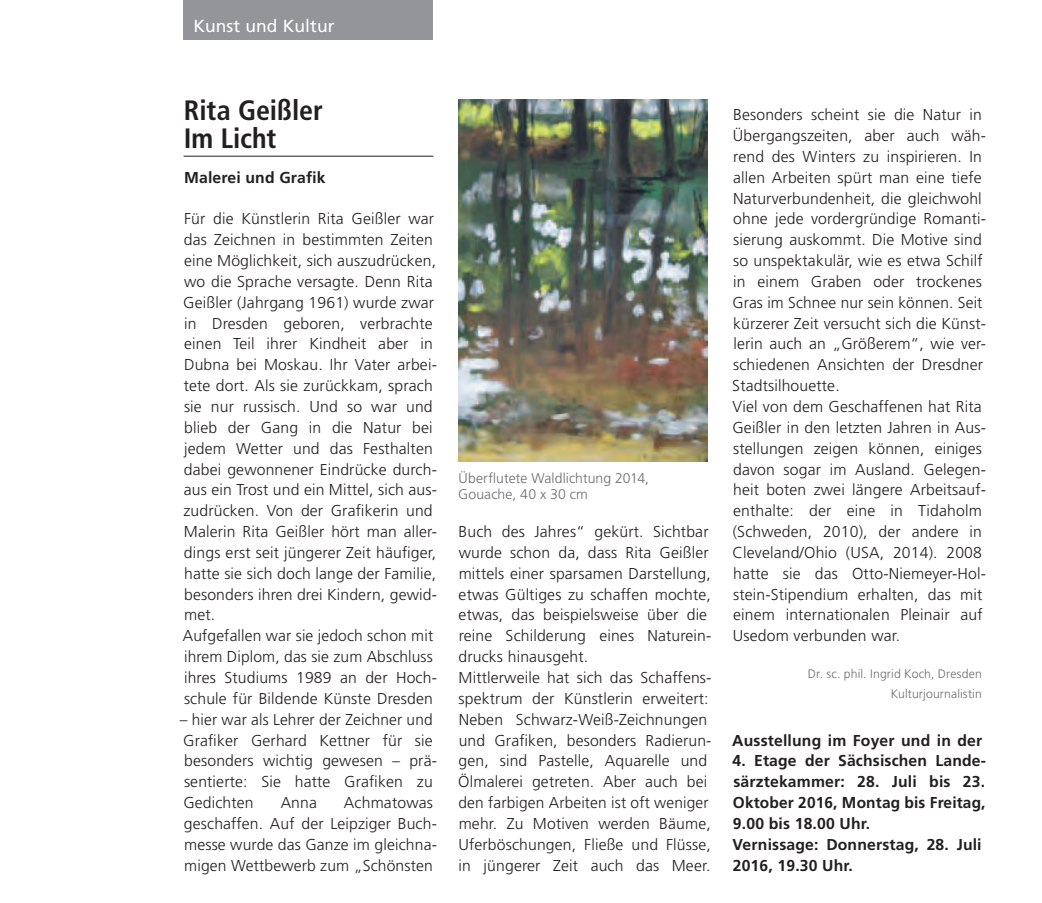
<style>
.page{position:relative;width:1042px;height:903px;background:#fff}
.page>*{position:absolute;margin:0;border:0;box-sizing:border-box;transform-origin:0 0}
.Überschrift{font:700 condensed 28px/28px "Frutiger";color:#231f20}
.t1{font:17.5px "Frutiger";color:#fff}
.Text_allgemein{font:300 15.75px/20.8px "Frutiger";letter-spacing:.01em;color:#231f20}
.Text_allgemein-2{font:700 15.75px/20.8px "Frutiger";letter-spacing:.01em;color:#231f20;text-align:justify}
.Bildunterschrift{font:300 14px "Frutiger";letter-spacing:.005em;color:#6c6d70}
.Autoren{font:300 12.25px "Frutiger";letter-spacing:.01em;color:#6c6d70}
</style>
<div class="page">
<hr style="left:184px;top:156px;width:249px;height:1px;background:#231f20">
<div style="left:184px;top:0;width:249px;height:40px;background:#939598"></div>
<img style="left:458px;top:99px;width:250px;height:362px">
<p class="t1" style="left:193px;top:16px;width:142px">Kunst und Kultur</p>
<p class="Überschrift" style="left:184px;top:97px;width:141px">Rita Geißler<br>Im Licht</p>
<p class="Text_allgemein-2" style="left:184px;top:167px;width:143px">Malerei und Grafik</p>
<p class="Text_allgemein" style="left:183px;top:208px;width:255px">Für die Künstlerin Rita Geißler war das Zeichnen in bestimmten Zeiten eine Möglichkeit, sich auszudrücken, wo die Sprache versagte. Denn Rita Geißler (Jahrgang 1961) wurde zwar in Dresden geboren, verbrachte einen Teil ihrer Kindheit aber in Dubna bei Moskau. Ihr Vater arbei&shy;tete dort. Als sie zurückkam, sprach sie nur russisch. Und so war und blieb der Gang in die Natur bei jedem Wetter und das Festhalten dabei gewonnener Eindrücke durch&shy;aus ein Trost und ein Mittel, sich aus&shy;zudrücken. Von der Grafikerin und Malerin Rita Geißler hört man aller&shy;dings erst seit jüngerer Zeit häufiger, hatte sie sich doch lange der Familie, besonders ihren drei Kindern, gewid&shy;met.</p>
<p class="Text_allgemein" style="left:183px;top:625px;width:256px">Aufgefallen war sie jedoch schon mit ihrem Diplom, das sie zum Abschluss ihres Studiums 1989 an der Hoch&shy;schule für Bildende Künste Dresden</p>
<p class="Text_allgemein" style="left:180px;top:708px;width:259px">– hier war als Lehrer der Zeichner und<br>Grafiker Gerhard Kettner für sie besonders wichtig gewesen – prä&shy;sentierte: Sie hatte Grafiken zu<br>Gedichten</p>
<p class="Text_allgemein" style="left:184px;top:792px;width:254px;text-indent:160px">Achmatowas geschaffen. Auf der Leipziger Buch&shy;messe wurde das Ganze im gleichna&shy;migen Wettbewerb zum „Schönsten</p>
<p class="Text_allgemein" style="left:281px;top:792px;width:38px">Anna</p>
<p class="Bildunterschrift" style="left:458px;top:470px;width:192px">Überflutete Waldlichtung 2014,</p>
<p class="Bildunterschrift" style="left:458px;top:486px;width:131px">Gouache, 40 x 30 cm</p>
<p class="Text_allgemein" style="left:458px;top:521px;width:254px">Buch des Jahres“ gekürt. Sichtbar wurde schon da, dass Rita Geißler mittels einer sparsamen Darstellung, etwas Gültiges zu schaffen mochte, etwas, das beispielsweise über die reine Schilderung eines Naturein&shy;drucks hinausgeht.</p>
<p class="Text_allgemein" style="left:458px;top:667px;width:255px">Mittlerweile hat sich das Schaffens&shy;spektrum der Künstlerin erweitert:<br>Neben Schwarz-Weiß-Zeichnungen und Grafiken, besonders Radierun&shy;gen, sind Pastelle, Aquarelle und Ölmalerei getreten. Aber auch bei den farbigen Arbeiten ist oft weniger mehr. Zu Motiven werden Bäume, Uferböschungen, Fließe und Flüsse, in jüngerer Zeit auch das Meer.</p>
<p class="Text_allgemein" style="left:732px;top:104px;width:255px">Besonders scheint sie die Natur in Übergangszeiten, aber auch wäh&shy;rend des Winters zu inspirieren. In allen Arbeiten spürt man eine tiefe Naturverbundenheit, die gleichwohl ohne jede vordergründige Romanti&shy;sierung auskommt. Die Motive sind so unspektakulär, wie es etwa Schilf in einem Graben oder trockenes Gras im Schnee nur sein können. Seit kürzerer Zeit versucht sich die Künst&shy;lerin auch an „Größerem“, wie ver&shy;schiedenen Ansichten der Dresdner Stadtsilhouette.</p>
<p class="Text_allgemein" style="left:732px;top:396px;width:255px">Viel von dem Geschaffenen hat Rita Geißler in den letzten Jahren in Aus&shy;stellungen zeigen können, einiges davon sogar im Ausland. Gelegen&shy;heit boten zwei längere Arbeitsauf&shy;enthalte: der eine in Tidaholm (Schweden, 2010), der andere in Cleveland/Ohio (USA, 2014). 2008 hatte sie das Otto-Niemeyer-Hol&shy;stein-Stipendium erhalten, das mit einem internationalen Pleinair auf Usedom verbunden war.</p>
<p class="Autoren" style="left:808px;top:666px;width:175px">Dr. sc. phil. Ingrid Koch, Dresden</p>
<p class="Autoren" style="left:890px;top:686px;width:93px">Kulturjournalistin</p>
<p class="Text_allgemein-2" style="left:732px;top:729px;width:252px">Ausstellung im Foyer und in der</p>
<p class="Text_allgemein-2" style="left:732px;top:750px;width:255px">4. Etage der Sächsischen Lande&shy;särztekammer: 28. Juli bis 23.<br>Oktober 2016, Montag bis Freitag, 9.00 bis 18.00 Uhr.</p>
<p class="Text_allgemein-2" style="left:732px;top:833px;width:250px">Vernissage: Donnerstag, 28. Juli<br>2016, 19.30 Uhr.</p>
</div>
